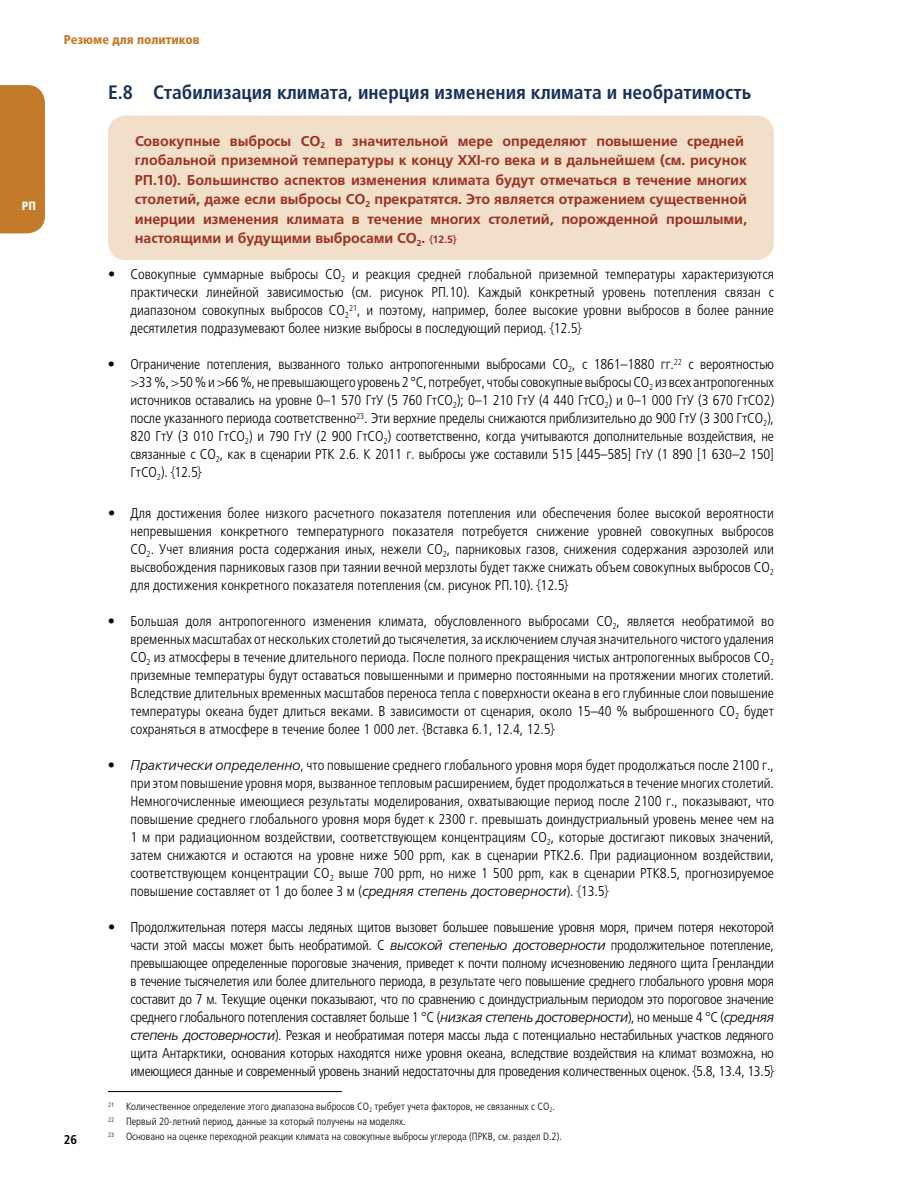
<style>
.page{position:relative;width:918px;height:1188px;background:#fff}
.page>*{position:absolute;margin:0;border:0;box-sizing:border-box;transform-origin:0 0}
.t1{font:700 condensed 19.5px "Frutiger LTCYR";color:#18305c}
.t2{font:300 condensed 14.25px/18px "Frutiger LTCYR";color:#000;text-align:justify}
.t3{font:700 14.25px/19.5px "Frutiger LTCYR";letter-spacing:-.005em;color:#9c3022}
.t4{font:900 condensed 12.75px "Frutiger LTCYR";color:#c37b2a}
.t5{font:700 condensed 12.75px "Frutiger LTCYR";color:#000}
.t6{font:900 condensed 12px "Frutiger LTCYR";color:#fff}
.t7{font:300 condensed 10.5px/15px "Frutiger LTCYR";color:#000}
.s1{font-size:10.5px}
.s2{font-style:italic;font-stretch:normal}
</style>
<div class="page">
<div style="left:0;top:85px;width:45px;height:148px;background:#c37b2a"></div>
<div style="left:108px;top:116px;width:666px;height:144px;background:#f2dfc9;border-radius:18px"></div>
<hr style="left:108px;top:1091px;width:234px;height:1px;background:#000">
<p class="t6" style="left:22px;top:199px;width:16px">РП</p>
<p class="t4" style="left:64px;top:32px;width:137px">Резюме для политиков</p>
<h1 class="t1" style="left:108px;top:82px;width:645px">E.8 Стабилизация климата, инерция изменения климата и необратимость</h1>
<p class="t3" style="left:135px;top:131px;width:614px">Совокупные выбросы СО<sub>2</sub> в значительной мере определяют повышение средней глобальной приземной температуры к концу XXI-го века и в дальнейшем (см. рисунок РП.10). Большинство аспектов изменения климата будут отмечаться в течение многих столетий, даже если выбросы СО<sub>2</sub> прекратятся. Это является отражением существенной инерции изменения климата в течение многих столетий, порожденной прошлыми, настоящими и будущими выбросами СО<sub>2</sub>. <span class="s1">{12.5}</span></p>
<p class="t2" style="left:130px;top:266px;width:645px;text-indent:-22px">• Совокупные суммарные выбросы СО<sub>2</sub> и реакция средней глобальной приземной температуры характеризуются практически линейной зависимостью (см. рисунок РП.10). Каждый конкретный уровень потепления связан с диапазоном совокупных выбросов СО<sub>2</sub><sup>21</sup>, и поэтому, например, более высокие уровни выбросов в более ранние десятилетия подразумевают более низкие выбросы в последующий период. {12.5}</p>
<p class="t2" style="left:130px;top:356px;width:645px;text-indent:-23px">• Ограничение потепления, вызванного только антропогенными выбросами СО<sub>2</sub>, с 1861–1880 гг.<sup>22</sup> с вероятностью &gt;33%,&gt;50%и&gt;66%, не превышающего уровень 2 °С, потребует, чтобысовокупные выбросыСО<sub>2</sub> из всех антропогенных источников оставались на уровне 0–1 570 ГтУ (5 760 ГтСО<sub>2</sub>); 0–1 210 ГтУ (4 440 ГтСО<sub>2</sub>) и 0–1 000 ГтУ (3 670 ГтСО2) после указанного периода соответственно<sup>23</sup>. Эти верхние пределы снижаются приблизительно до 900 ГтУ (3 300 ГтСО<sub>2</sub>), 820 ГтУ (3 010 ГтСО<sub>2</sub>) и 790 ГтУ (2 900 ГтСО<sub>2</sub>) соответственно, когда учитываются дополнительные воздействия, не связанные с СО<sub>2</sub>, как в сценарии РТК 2.6. К 2011 г. выбросы уже составили 515 [445–585] ГтУ (1 890 [1 630–2 150] ГтСО<sub>2</sub>). {12.5}</p>
<p class="t5" style="left:64px;top:1133px;width:15px">26</p>
<p class="t2" style="left:130px;top:505px;width:645px;text-indent:-22px">• Для достижения более низкого расчетного показателя потепления или обеспечения более высокой вероятности непревышения конкретного температурного показателя потребуется снижение уровней совокупных выбросов СО<sub>2</sub>. Учет влияния роста содержания иных, нежели СО<sub>2</sub>, парниковых газов, снижения содержания аэрозолей или высвобождения парниковых газов при таянии вечной мерзлоты будет также снижать объем совокупных выбросов СО<sub>2 </sub>для достижения конкретного показателя потепления (см. рисунок РП.10). {12.5}</p>
<p class="t2" style="left:130px;top:613px;width:645px;text-indent:-22px">• Большая доля антропогенного изменения климата, обусловленного выбросами СО<sub>2</sub>, является необратимой во временных масштабах от несколькихстолетий до тысячелетия,за исключением случая значительного чистого удаления СО<sub>2</sub> из атмосферы в течение длительного периода. После полного прекращения чистых антропогенных выбросов СО<sub>2 </sub>приземные температуры будут оставаться повышенными и примерно постоянными на протяжении многих столетий.<br>Вследствие длительных временных масштабов переноса тепла с поверхности океана в его глубинные слои повышение температуры океана будет длиться веками. В зависимости от сценария, около 15–40 % выброшенного СО<sub>2</sub> будет сохраняться в атмосфере в течение более 1 000 лет. {Вставка 6.1, 12.4, 12.5}</p>
<p class="t2" style="left:130px;top:757px;width:645px;text-indent:-22px">• <span class="s2">Практически определенно</span>, что повышение среднего глобального уровня моря будет продолжаться после 2100 г., при этом повышение уровня моря, вызванное тепловым расширением, будет продолжаться в течение многих столетий.<br>Немногочисленные имеющиеся результаты моделирования, охватывающие период после 2100 г., показывают, что повышение среднего глобального уровня моря будет к 2300 г. превышать доиндустриальный уровень менее чем на 1 м при радиационном воздействии, соответствующем концентрациям СО<sub>2</sub>, которые достигают пиковых значений, затем снижаются и остаются на уровне ниже 500 ppm, как в сценарии РТК2.6. При радиационном воздействии, соответствующем концентрации СО<sub>2</sub> выше 700 ppm, но ниже 1 500 ppm, как в сценарии РТК8.5, прогнозируемое повышение составляет от 1 до более 3 м (<span class="s2">средняя степень достоверности</span>). {13.5}</p>
<p class="t2" style="left:130px;top:919px;width:645px;text-indent:-22px">• Продолжительная потеря массы ледяных щитов вызовет большее повышение уровня моря, причем потеря некоторой части этой массы может быть необратимой. С <span class="s2">высокой степенью достоверности</span> продолжительное потепление, превышающее определенные пороговые значения, приведет к почти полному исчезновению ледяного щита Гренландии в течение тысячелетия или более длительного периода, в результате чего повышение среднего глобального уровня моря составит до 7 м. Текущие оценки показывают, что по сравнению с доиндустриальным периодом это пороговое значение среднего глобального потепления составляет больше 1 °С (<span class="s2">низкая степень достоверности</span>), но меньше 4 °С (<span class="s2">средняя степень достоверности</span>). Резкая и необратимая потеря массы льда с потенциально нестабильных участков ледяного щита Антарктики, основания которых находятся ниже уровня океана, вследствие воздействия на климат возможна, но имеющиеся данные и современный уровень знаний недостаточны для проведения количественных оценок. {5.8, 13.4, 13.5}</p>
<p class="t7" style="left:108px;top:1099px;width:455px"><sup>21</sup> Количественное определение этого диапазона выбросов СО<sub>2</sub> требует учета факторов, не связанных с СО<sub>2</sub>.<br><sup>22</sup> Первый 20-летний период, данные за который получены на моделях.<br><sup>23</sup> Основано на оценке переходной реакции климата на совокупные выбросы углерода (ПРКВ, см. раздел D.2).</p>
</div>
